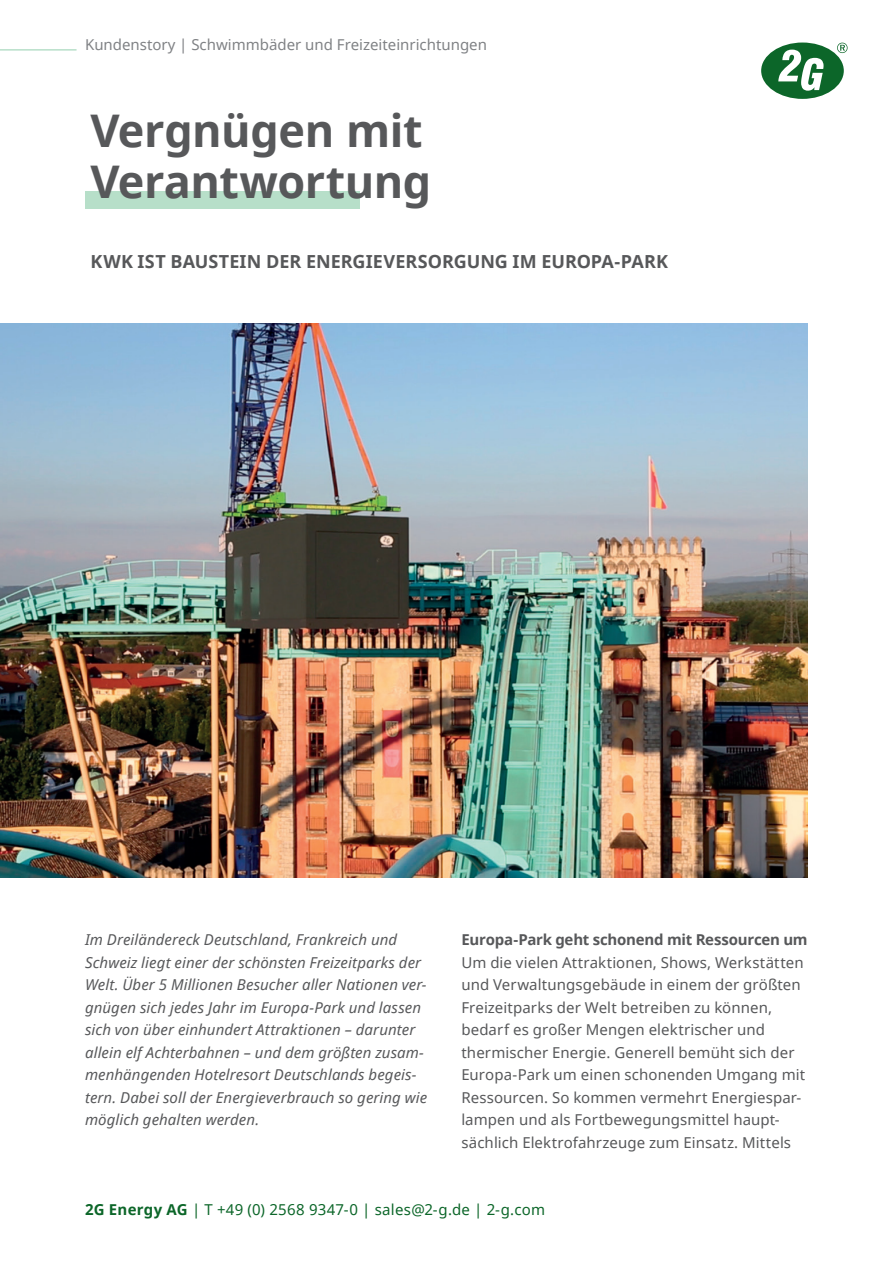
<style>
.page{position:relative;width:893px;height:1263px;background:#fff}
.page>*{position:absolute;margin:0;border:0;box-sizing:border-box;transform-origin:0 0}
.t1{font:700 45px/51px "Noto Sans";letter-spacing:-.01em;color:#57585a}
.t2{font:700 18px "Noto Sans";letter-spacing:.005em;color:#57585a}
.t3{font:italic 15px/22.5px "Noto Sans";letter-spacing:.005em;color:#57585a}
.t4{font:15px/22.5px "Noto Sans";letter-spacing:.01em;color:#57585a}
.t5{font:15px "Noto Sans";letter-spacing:.02em;color:#0c6629}
.t6{font:15px "Noto Sans";color:#808285}
.t7{font:700 15px "Noto Sans";letter-spacing:-.015em;color:#57585a}
.s1{font-weight:700}
</style>
<div class="page">
<img style="left:0;top:324px;width:808px;height:554px">
<div style="left:761px;top:43px;width:83px;height:56px;background:#0c6629;border-radius:50%"></div>
<svg style="left:778px;top:50px;width:45px;height:41px"></svg>
<svg style="left:837px;top:43px;width:10px;height:10px"></svg>
<hr style="left:0;top:49px;width:77px;height:2px;background:#b7dfc9">
<div style="left:85px;top:192px;width:274px;height:17px;background:#b7dfc9"></div>
<p class="t6" style="left:85px;top:34px;width:403px">Kundenstory | Schwimmbäder und Freizeiteinrichtungen</p>
<h1 class="t1" style="left:90px;top:104px;width:343px">Vergnügen mit<br>Verantwortung</h1>
<p class="t2" style="left:90px;top:249px;width:579px">KWK IST BAUSTEIN DER ENERGIEVERSORGUNG IM EUROPA-PARK</p>
<p class="t3" style="left:85px;top:928px;width:344px">Im Dreiländereck Deutschland, Frankreich und Schweiz liegt einer der schönsten Freizeitparks der Welt. Über 5 Millionen Besucher aller Nationen ver&shy;gnügen sich jedes Jahr im Europa-Park und lassen sich von über einhundert Attraktionen – darunter allein elf Achterbahnen – und dem größten zusam&shy;menhängenden Hotelresort Deutschlands begeis&shy;tern. Dabei soll der Energieverbrauch so gering wie möglich gehalten werden.</p>
<p class="t7" style="left:461px;top:929px;width:348px">Europa-Park geht schonend mit Ressourcen um</p>
<p class="t4" style="left:461px;top:950px;width:345px">Um die vielen Attraktionen, Shows, Werkstätten und Verwaltungsgebäude in einem der größten Freizeitparks der Welt betreiben zu können, bedarf es großer Mengen elektrischer und thermischer Energie. Generell bemüht sich der Europa-Park um einen schonenden Umgang mit Ressourcen. So kommen vermehrt Energiespar&shy;lampen und als Fortbewegungsmittel haupt&shy;sächlich Elektrofahrzeuge zum Einsatz. Mittels</p>
<p class="t5" style="left:85px;top:1199px;width:461px"><span class="s1">2G Energy AG</span> | T +49 (0) 2568 9347-0 | sales@2-g.de | 2-g.com</p>
</div>
